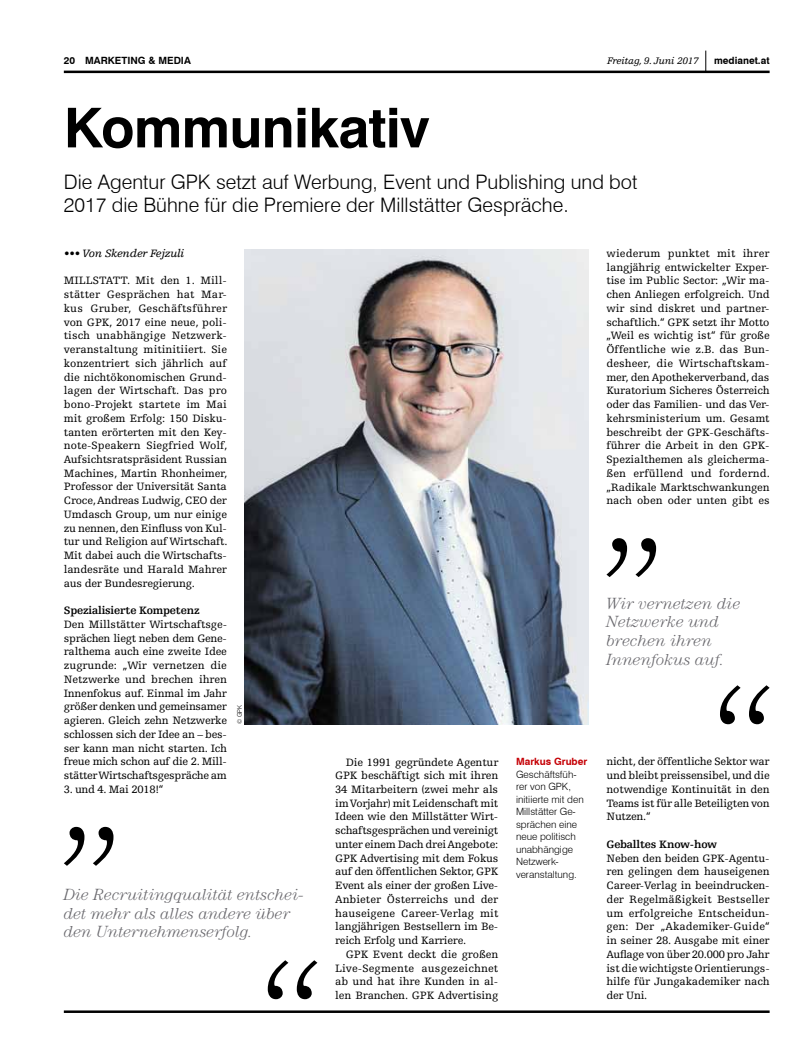
<style>
.page{position:relative;width:798px;height:1063px;background:#fff}
.page>*{position:absolute;margin:0;border:0;box-sizing:border-box;transform-origin:0 0}
.t1{font:700 55px "Swiss 721 BT";letter-spacing:-.01em;color:#000}
.t2{font:300 20px/22.5px "Swiss 721 BT";color:#000}
.t3{font:italic 300 16.25px/18.8px "Century Std";color:#68676c}
.t4{font:11.25px/13.8px "Egyptienne FLT Std";letter-spacing:-.015em;color:#000;text-align:justify}
.t5{font:700 11.25px "Egyptienne FLT Std";letter-spacing:-.02em;color:#000}
.t6{font:italic 11.25px "Egyptienne FLT Std";letter-spacing:-.02em;color:#000}
.t7{font:300 10px/12.5px "Swiss 721 BT";color:#000}
.t8{font:700 10px "Swiss 721 BT";color:#000}
.t9{font:italic 10px "Egyptienne FLT Std";letter-spacing:-.02em;color:#000}
.t10{font:700 10px "Swiss 721 BT";color:#c50006}
.t11{font:300 6.25px "Swiss 721 BT";color:#000}
</style>
<div class="page">
<svg style="left:705px;top:51px;width:1px;height:20px"></svg>
<hr style="left:64px;top:71px;width:705px;height:2px;background:#000">
<hr style="left:64px;top:1010px;width:705px;height:3px;background:#000">
<svg style="left:64px;top:827px;width:49px;height:39px"></svg>
<svg style="left:268px;top:960px;width:49px;height:39px"></svg>
<svg style="left:606px;top:538px;width:50px;height:39px"></svg>
<svg style="left:720px;top:685px;width:49px;height:39px"></svg>
<img style="left:244px;top:249px;width:344px;height:475px">
<p class="t8" style="left:64px;top:55px;width:128px">20 Marketing &amp; Media</p>
<p class="t9" style="left:606px;top:56px;width:93px">Freitag, 9. Juni 2017</p>
<p class="t8" style="left:713px;top:55px;width:57px">medianet.at</p>
<h1 class="t1" style="left:64px;top:94px;width:367px">Kommunikativ</h1>
<h2 class="t2" style="left:64px;top:171px;width:575px">Die Agentur GPK setzt auf Werbung, Event und Publishing und bot<br>2017 die Bühne für die Premiere der Millstätter Gespräche.</h2>
<p class="t6" style="left:64px;top:247px;width:122px">••• Von Skender Fejzuli</p>
<p class="t4" style="left:64px;top:274px;width:165px">MILLSTATT. Mit den 1. Mill&shy;stätter Gesprächen hat Mar&shy;kus Gruber, Geschäftsführer von GPK, 2017 eine neue, poli&shy;tisch unabhängige Netzwerk&shy;veranstaltung mitinitiiert. Sie konzentriert sich jährlich auf die nichtökonomischen Grund&shy;lagen der Wirtschaft. Das pro bono-Projekt startete im Mai mit großem Erfolg: 150 Disku&shy;tanten erörterten mit den Key&shy;note-Speakern Siegfried Wolf, Aufsichtsratspräsident Russian Machines, Martin Rhonheimer, Professor der Universität Santa Croce, Andreas Ludwig, CEO der Umdasch Group, um nur einige zu nennen, den Einfluss von Kul&shy;tur und Religion auf Wirtschaft.<br>Mit dabei auch die Wirtschafts&shy;landesräte und Harald Mahrer aus der Bundesregierung.</p>
<p class="t5" style="left:64px;top:604px;width:137px">Spezialisierte Kompetenz</p>
<p class="t4" style="left:64px;top:618px;width:165px">Den Millstätter Wirtschaftsge&shy;sprächen liegt neben dem Gene&shy;ralthema auch eine zweite Idee zugrunde: „Wir vernetzen die Netzwerke und brechen ihren Innenfokus auf. Einmal im Jahr größer denken und gemeinsamer agieren. Gleich zehn Netzwerke schlossen sich der Idee an – bes&shy;ser kann man nicht starten. Ich freue mich schon auf die 2. Mill&shy;stätter Wirtschaftsgespräche am</p>
<p class="t4" style="left:64px;top:783px;width:101px">3. und 4. Mai 2018!“</p>
<p class="t11" style="left:236px;top:724px;width:21px;rotate:-90deg">© GPK</p>
<h3 class="t3" style="left:64px;top:885px;width:241px">Die Recruitingqualität entschei&shy;det mehr als alles andere über den Unternehmenserfolg.</h3>
<p class="t4" style="left:606px;top:246px;width:165px">wiederum punktet mit ihrer langjährig entwickelter Exper&shy;tise im Public Sector: „Wir ma&shy;chen Anliegen erfolgreich. Und wir sind diskret und partner&shy;schaftlich.“ GPK setzt ihr Motto „Weil es wichtig ist“ für große Öffentliche wie z.B. das Bun&shy;desheer, die Wirtschaftskam&shy;mer, den Apothekerverband, das Kuratorium Sicheres Österreich oder das Familien- und das Ver&shy;kehrsministerium um. Gesamt beschreibt der GPK-Geschäfts&shy;führer die Arbeit in den GPK-Spezialthemen als gleicherma&shy;ßen erfüllend und fordernd. „Radikale Marktschwankungen nach oben oder unten gibt es</p>
<h3 class="t3" style="left:606px;top:594px;width:135px">Wir vernetzen die<br>Netzwerke und brechen ihren<br>Innenfokus auf.</h3>
<p class="t4" style="left:335px;top:755px;width:165px;text-indent:11px">Die 1991 gegründete Agentur GPK beschäftigt sich mit ihren 34 Mitarbeitern (zwei mehr als im Vorjahr) mit Leidenschaft mit Ideen wie den Millstätter Wirt&shy;schaftsgesprächen und vereinigt unter einem Dach drei Angebote:<br>GPK Advertising mit dem Fokus auf den öffentlichen Sektor, GPK Event als einer der großen Live-Anbieter Österreichs und der hauseigene Career-Verlag mit langjährigen Bestsellern im Be&shy;reich Erfolg und Karriere.</p>
<p class="t4" style="left:335px;top:948px;width:165px;text-indent:11px">GPK Event deckt die großen Live-Segmente ausgezeichnet ab und hat ihre Kunden in al&shy;len Branchen. GPK Advertising</p>
<p class="t10" style="left:516px;top:756px;width:73px">Markus Gruber</p>
<p class="t7" style="left:516px;top:768px;width:69px">Geschäftsfüh&shy;rer von GPK, initiierte mit den<br>Millstätter Ge&shy;sprächen eine neue politisch unabhängige<br>Netzwerk&shy;veranstaltung.</p>
<p class="t4" style="left:606px;top:755px;width:165px">nicht, der öffentliche Sektor war und bleibt preissensibel, und die notwendige Kontinuität in den Teams ist für alle Beteiligten von Nutzen.“</p>
<p class="t5" style="left:606px;top:838px;width:112px">Geballtes Know-how</p>
<p class="t4" style="left:606px;top:851px;width:165px">Neben den beiden GPK-Agentu&shy;ren gelingen dem hauseigenen Career-Verlag in beeindrucken&shy;der Regelmäßigkeit Bestseller um erfolgreiche Entscheidun&shy;gen: Der „Akademiker-Guide“ in seiner 28. Ausgabe mit einer Auflage von über 20.000 pro Jahr ist die wichtigste Orientierungs&shy;hilfe für Jungakademiker nach der Uni.</p>
</div>
